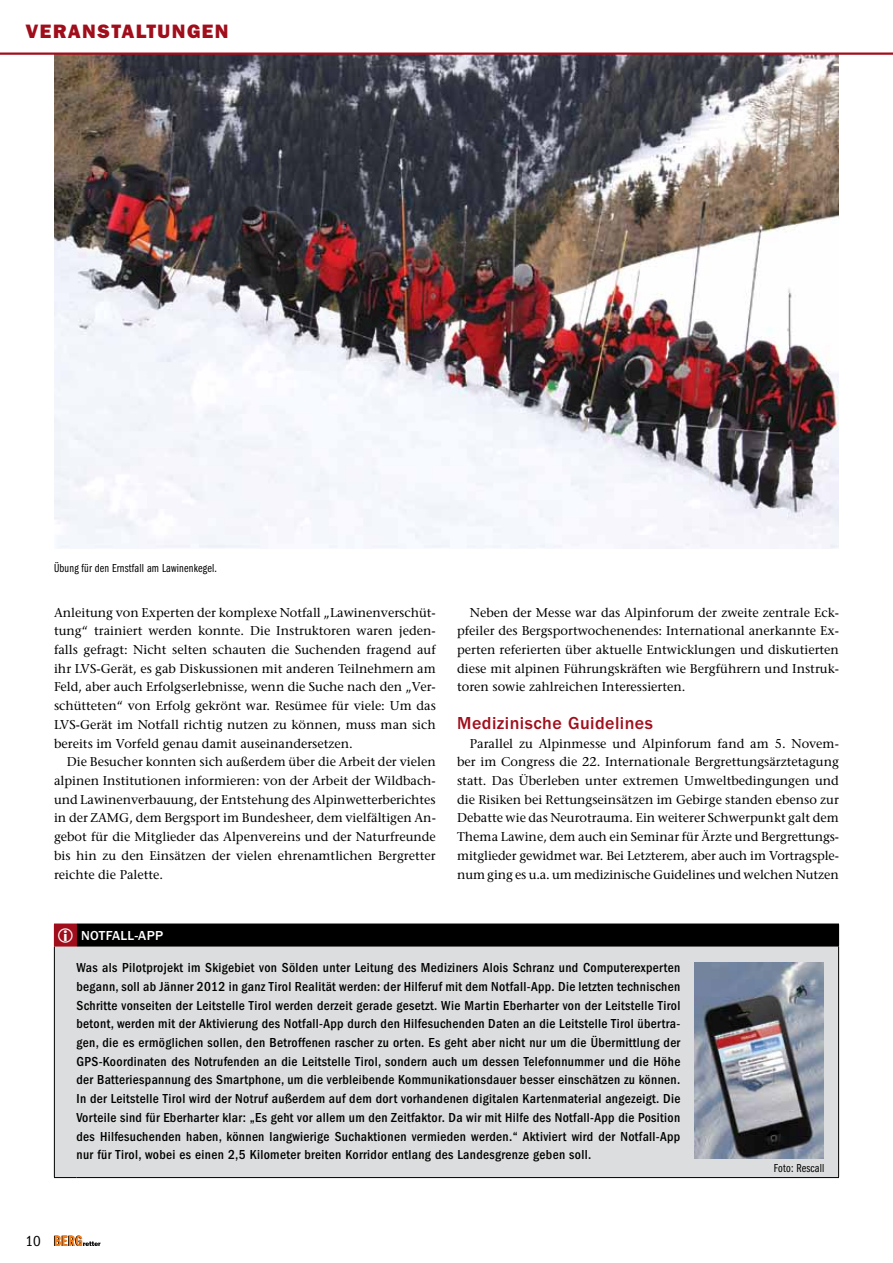
<style>
.page{position:relative;width:893px;height:1263px;background:#fff}
.page>*{position:absolute;margin:0;border:0;box-sizing:border-box;transform-origin:0 0}
.t1{font:19.5px "ITC Franklin Gothic Std Hvy";letter-spacing:.075em;color:#a00e1c}
.t2{font:500 18px "ITC Franklin Gothic Std";letter-spacing:.025em;color:#a00e1c}
.t3{font:condensed 15px "ITC Franklin Gothic Std";color:#000}
.t4{font:500 condensed 13.5px/18.8px "ITC Franklin Gothic Std";letter-spacing:.025em;color:#000;text-align:justify}
.t5{font:500 13.5px "ITC Franklin Gothic Std";letter-spacing:.025em;color:#fff}
.t6{font:500 12.75px/18.8px "Stone Serif Std";color:#000;text-align:justify}
.t7{font:12px "ITC Franklin Gothic Std Bk Cp";letter-spacing:.015em;color:#000}
</style>
<div class="page">
<svg style="left:54px;top:1235px;width:46px;height:11px"></svg>
<img style="left:54px;top:55px;width:785px;height:493px">
<hr style="left:0;top:53px;width:893px;height:2px;background:#a00e1c">
<div style="left:77px;top:924px;width:762px;height:22px;background:#000"></div>
<div style="left:54px;top:946px;width:785px;height:231px;background:#dcddde"></div>
<hr style="left:54px;top:946px;width:1px;height:231px;background:#000">
<hr style="left:838px;top:946px;width:1px;height:231px;background:#000">
<svg style="left:54px;top:1177px;width:23px;height:1px"></svg>
<hr style="left:77px;top:1177px;width:762px;height:1px;background:#000">
<hr style="left:77px;top:946px;width:762px;height:1px;background:#000">
<img style="left:694px;top:963px;width:130px;height:196px">
<svg style="left:54px;top:924px;width:23px;height:23px"></svg>
<h1 class="t1" style="left:26px;top:20px;width:205px">VERANSTALTUNGEN</h1>
<p class="t7" style="left:54px;top:561px;width:164px">Übung für den Ernstfall am Lawinenkegel.</p>
<p class="t6" style="left:54px;top:603px;width:383px">Anleitung von Experten der komplexe Notfall „Lawinenverschüt&shy;tung“ trainiert werden konnte. Die Instruktoren waren jeden&shy;falls gefragt: Nicht selten schauten die Suchenden fragend auf ihr LVS-Gerät, es gab Diskussionen mit anderen Teilnehmern am Feld, aber auch Erfolgserlebnisse, wenn die Suche nach den „Ver&shy;schütteten“ von Erfolg gekrönt war. Resümee für viele: Um das LVS-Gerät im Notfall richtig nutzen zu können, muss man sich bereits im Vorfeld genau damit auseinandersetzen.</p>
<p class="t6" style="left:54px;top:752px;width:383px;text-indent:13px">Die Besucher konnten sich außerdem über die Arbeit der vielen alpinen Institutionen informieren: von der Arbeit der Wildbach&shy;und Lawinenverbauung, der Entstehung des Alpinwetterberichtes in der ZAMG, dem Bergsport im Bundesheer, dem vielfältigen An&shy;gebot für die Mitglieder das Alpenvereins und der Naturfreunde bis hin zu den Einsätzen der vielen ehrenamtlichen Bergretter reichte die Palette.</p>
<p class="t6" style="left:457px;top:603px;width:383px;text-indent:13px">Neben der Messe war das Alpinforum der zweite zentrale Eck&shy;pfeiler des Bergsportwochenendes: International anerkannte Ex&shy;perten referierten über aktuelle Entwicklungen und diskutierten diese mit alpinen Führungskräften wie Bergführern und Instruk&shy;toren sowie zahlreichen Interessierten.</p>
<h2 class="t2" style="left:457px;top:713px;width:197px">Medizinische Guidelines</h2>
<p class="t6" style="left:457px;top:734px;width:383px;text-indent:13px">Parallel zu Alpinmesse und Alpinforum fand am 5. Novem&shy;ber im Congress die 22. Internationale Bergrettungsärztetagung statt. Das Überleben unter extremen Umweltbedingungen und die Risiken bei Rettungseinsätzen im Gebirge standen ebenso zur Debatte wie das Neurotrauma. Ein weiterer Schwerpunkt galt dem Thema Lawine, dem auch ein Seminar für Ärzte und Bergrettungs&shy;mitglieder gewidmet war. Bei Letzterem, aber auch im Vortragsple&shy;num ging es u.a. um medizinische Guidelines und welchen Nutzen</p>
<p class="t3" style="left:26px;top:1232px;width:17px">10</p>
<p class="t5" style="left:81px;top:928px;width:84px">NOTFALL-APP</p>
<p class="t4" style="left:77px;top:958px;width:605px">Was als Pilotprojekt im Skigebiet von Sölden unter Leitung des Mediziners Alois Schranz und Computerexperten begann, soll ab Jänner 2012 in ganz Tirol Realität werden: der Hilferuf mit dem Notfall-App. Die letzten technischen Schritte vonseiten der Leitstelle Tirol werden derzeit gerade gesetzt. Wie Martin Eberharter von der Leitstelle Tirol betont, werden mit der Aktivierung des Notfall-App durch den Hilfesuchenden Daten an die Leitstelle Tirol übertra&shy;gen, die es ermöglichen sollen, den Betroffenen rascher zu orten. Es geht aber nicht nur um die Übermittlung der GPS-Koordinaten des Notrufenden an die Leitstelle Tirol, sondern auch um dessen Telefonnummer und die Höhe der Batteriespannung des Smartphone, um die verbleibende Kommunikationsdauer besser einschätzen zu können.<br>In der Leitstelle Tirol wird der Notruf außerdem auf dem dort vorhandenen digitalen Kartenmaterial angezeigt. Die Vorteile sind für Eberharter klar: „Es geht vor allem um den Zeitfaktor. Da wir mit Hilfe des Notfall-App die Position des Hilfesuchenden haben, können langwierige Suchaktionen vermieden werden.“ Aktiviert wird der Notfall-App nur für Tirol, wobei es einen 2,5 Kilometer breiten Korridor entlang des Landesgrenze geben soll.</p>
<p class="t7" style="left:774px;top:1162px;width:52px">Foto: Rescall</p>
</div>
